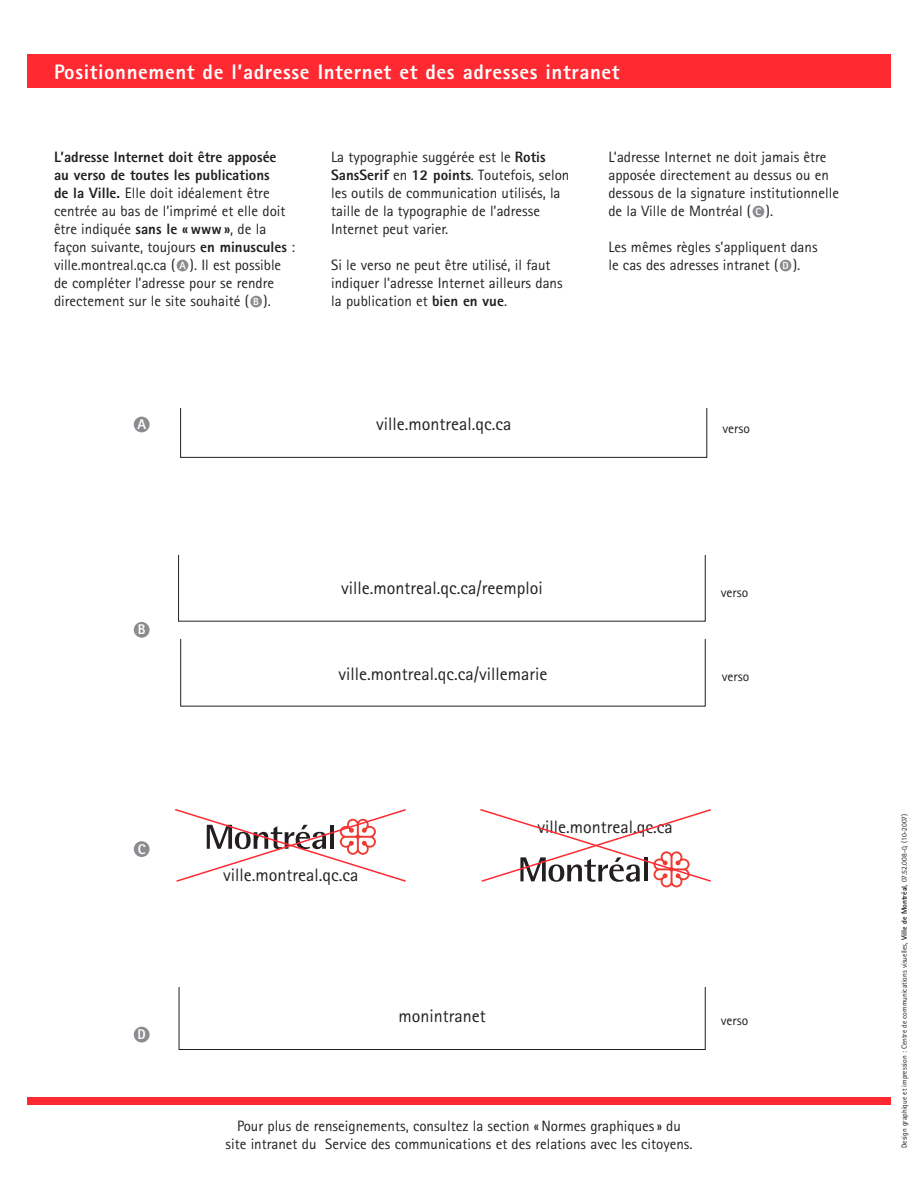
<style>
.page{position:relative;width:918px;height:1188px;background:#fff}
.page>*{position:absolute;margin:0;border:0;box-sizing:border-box;transform-origin:0 0}
.t1{font:800 21px "Rotis Sans Serif";letter-spacing:.03em;color:#fff}
.t2{font:18px "Rotis Sans Serif";color:#231f20}
.t3{font:15px/18px "Rotis Sans Serif";color:#231f20}
.t4{font:800 14.1px "Rotis Sans Serif";color:#fff}
.t5{font:13.5px "Rotis Sans Serif";color:#231f20}
.t6{font:800 10.35px "Rotis Sans Serif";color:#fff}
.t7{font:7.5px "Rotis Sans Serif";color:#231f20}
.s1{font-weight:800}
</style>
<div class="page">
<div style="left:27px;top:54px;width:864px;height:34px;background:#ff2932"></div>
<div style="left:27px;top:1097px;width:864px;height:8px;background:#ff2932"></div>
<svg style="left:175px;top:809px;width:231px;height:73px"></svg>
<svg style="left:480px;top:809px;width:231px;height:78px"></svg>
<svg style="left:780px;top:260px;width:11px;height:11px"></svg>
<div style="left:753px;top:206px;width:11px;height:11px;background:#8a8c8f;border-radius:50%"></div>
<div style="left:250px;top:296px;width:12px;height:11px;background:#8a8c8f;border-radius:6px"></div>
<div style="left:177px;top:260px;width:11px;height:11px;background:#8a8c8f;border-radius:6px"></div>
<div style="left:180px;top:388px;width:527px;height:70px;border:1px solid #231f20"></div>
<div style="left:134px;top:417px;width:16px;height:15px;background:#8a8c8f;border-radius:8px"></div>
<div style="left:134px;top:622px;width:16px;height:16px;background:#8a8c8f;border-radius:8px"></div>
<div style="left:134px;top:1027px;width:16px;height:16px;background:#8a8c8f;border-radius:8px"></div>
<div style="left:155px;top:369px;width:570px;height:39px;background:#fff"></div>
<div style="left:179px;top:980px;width:527px;height:70px;border:1px solid #231f20"></div>
<div style="left:153px;top:962px;width:570px;height:25px;background:#fff"></div>
<div style="left:134px;top:841px;width:16px;height:16px;background:#8a8c8f;border-radius:8px"></div>
<h1 class="t1" style="left:54px;top:64px;width:567px">Positionnement de l’adresse Internet et des adresses intranet</h1>
<p class="t3" style="left:54px;top:149px;width:243px"><span class="s1">L’adresse Internet doit être apposée au verso de toutes les publications<br>de la Ville.</span> Elle doit idéalement être centrée au bas de l’imprimé et elle doit être indiquée <span class="s1">sans le « www »</span>, de la façon suivante, toujours <span class="s1">en minuscules</span> : ville.montreal.qc.ca ( ). Il est possible de compléter l’adresse pour se rendre directement sur le site souhaité ( ).</p>
<p class="t3" style="left:331px;top:149px;width:240px">La typographie suggérée est le <span class="s1">Rotis SansSerif</span> en <span class="s1">12 points</span>. Toutefois, selon les outils de communication utilisés, la taille de la typographie de l’adresse Internet peut varier.</p>
<p class="t3" style="left:331px;top:257px;width:233px">Si le verso ne peut être utilisé, il faut indiquer l’adresse Internet ailleurs dans la publication et <span class="s1">bien en vue</span>.</p>
<p class="t6" style="left:179px;top:262px;width:8px">A</p>
<p class="t6" style="left:253px;top:298px;width:7px">B</p>
<p class="t3" style="left:608px;top:149px;width:232px">L’adresse Internet ne doit jamais être apposée directement au dessus ou en dessous de la signature institutionnelle de la Ville de Montréal ( ).</p>
<p class="t3" style="left:608px;top:239px;width:211px">Les mêmes règles s’appliquent dans le cas des adresses intranet ( ).</p>
<p class="t6" style="left:756px;top:208px;width:7px">C</p>
<p class="t6" style="left:783px;top:262px;width:8px">D</p>
<p class="t4" style="left:137px;top:419px;width:10px">A</p>
<p class="t2" style="left:376px;top:417px;width:137px">ville.montreal.qc.ca</p>
<p class="t5" style="left:722px;top:423px;width:29px">verso</p>
<p class="t4" style="left:138px;top:625px;width:9px">B</p>
<p class="t2" style="left:341px;top:581px;width:203px">ville.montreal.qc.ca/reemploi</p>
<p class="t2" style="left:338px;top:667px;width:211px">ville.montreal.qc.ca/villemarie</p>
<p class="t5" style="left:721px;top:587px;width:29px">verso</p>
<p class="t5" style="left:722px;top:672px;width:29px">verso</p>
<p class="t4" style="left:138px;top:844px;width:9px">C</p>
<p class="t4" style="left:138px;top:1030px;width:10px">D</p>
<p class="t2" style="left:223px;top:869px;width:137px">ville.montreal.qc.ca</p>
<p class="t2" style="left:538px;top:821px;width:137px">ville.montreal.qc.ca</p>
<p class="t2" style="left:398px;top:1009px;width:89px">monintranet</p>
<p class="t5" style="left:721px;top:1015px;width:29px">verso</p>
<p class="t3" style="left:226px;top:1118px;width:468px;text-align:center">Pour plus de renseignements, consultez la section « Normes graphiques » du site intranet du Service des communications et des relations avec les citoyens.</p>
<p class="t7" style="left:902px;top:1148px;width:336px;rotate:-90deg">Design graphique et impression : Centre de communications visuelles, <span class="s1">Ville de Montréal</span>, 07.52.008-0, (10-2007)</p>
</div>
